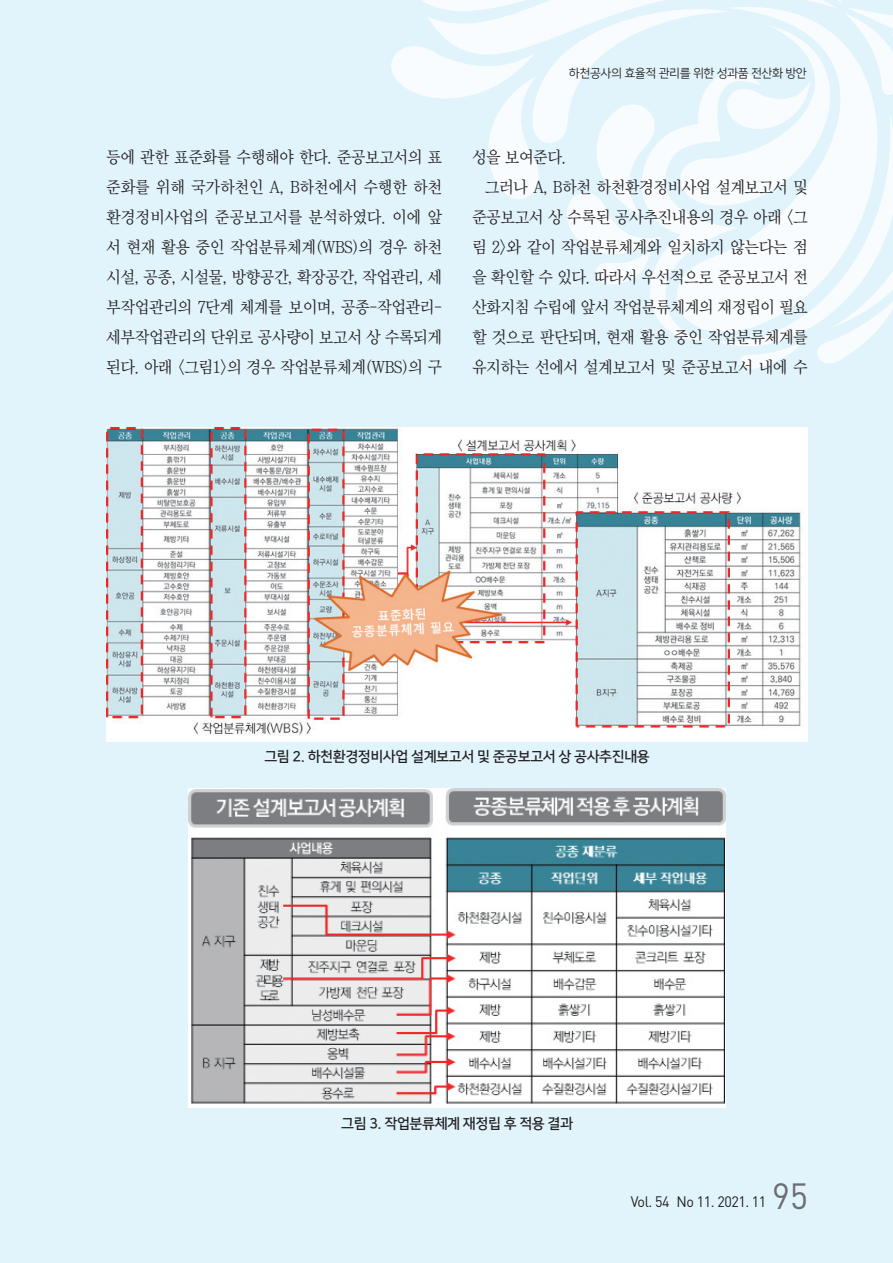
<style>
.page{position:relative;width:893px;height:1263px;background:#e1f4fc}
.page>*{position:absolute;margin:0;border:0;box-sizing:border-box;transform-origin:0 0}
.t1{font:36px "DIN Pro";color:#6c6d70;scale:.95 1}
.t2{font:16.5px/30px "Chosun Sm";letter-spacing:-.03em;color:#231f20;text-align:justify}
.t3{font:15px "DIN Pro";letter-spacing:-.03em;color:#231f20;scale:.95 1}
._4_표그림제목{font:14.25px "Nanum Square B";letter-spacing:-.03em;color:#231f20}
.t4{font:12px "Nanum Square R";letter-spacing:-.03em;color:#231f20}
</style>
<div class="page">
<svg style="left:740px;top:346px;width:120px;height:23px"></svg>
<svg style="left:391px;top:13px;width:502px;height:333px"></svg>
<svg style="left:393px;top:0;width:486px;height:206px"></svg>
<svg style="left:391px;top:262px;width:165px;height:84px"></svg>
<img style="left:106px;top:427px;width:702px;height:314px">
<img style="left:189px;top:789px;width:536px;height:319px">
<p class="t4" style="left:569px;top:67px;width:239px">하천공사의 효율적 관리를 위한 성과품 전산화 방안</p>
<p class="t2" style="left:106px;top:142px;width:337px">등에 관한 표준화를 수행해야 한다. 준공보고서의 표 준화를 위해 국가하천인 A, B하천에서 수행한 하천 환경정비사업의 준공보고서를 분석하였다. 이에 앞 서 현재 활용 중인 작업분류체계(WBS)의 경우 하천 시설, 공종, 시설물, 방향공간, 확장공간, 작업관리, 세 부작업관리의 7단계 체계를 보이며, 공종-작업관리-세부작업관리의 단위로 공사량이 보고서 상 수록되게 된다. 아래 &lt;그림1&gt;의 경우 작업분류체계(WBS)의 구</p>
<p class="t2" style="left:472px;top:142px;width:95px">성을 보여준다.</p>
<p class="t2" style="left:472px;top:172px;width:337px;text-indent:13px">그러나 A, B하천 하천환경정비사업 설계보고서 및 준공보고서 상 수록된 공사추진내용의 경우 아래 &lt;그 림 2&gt;와 같이 작업분류체계와 일치하지 않는다는 점 을 확인할 수 있다. 따라서 우선적으로 준공보고서 전 산화지침 수립에 앞서 작업분류체계의 재정립이 필요 할 것으로 판단되며, 현재 활용 중인 작업분류체계를 유지하는 선에서 설계보고서 및 준공보고서 내에 수</p>
<p class="_4_표그림제목" style="left:264px;top:749px;width:387px">그림 2. 하천환경정비사업 설계보고서 및 준공보고서 상 공사추진내용</p>
<p class="_4_표그림제목" style="left:341px;top:1116px;width:233px">그림 3. 작업분류체계 재정립 후 적용 결과</p>
<p class="t3" style="left:631px;top:1191px;width:144px">Vol. 54 No 11. 2021. 11</p>
<h1 class="t1" style="left:772px;top:1171px;width:39px">95</h1>
</div>
